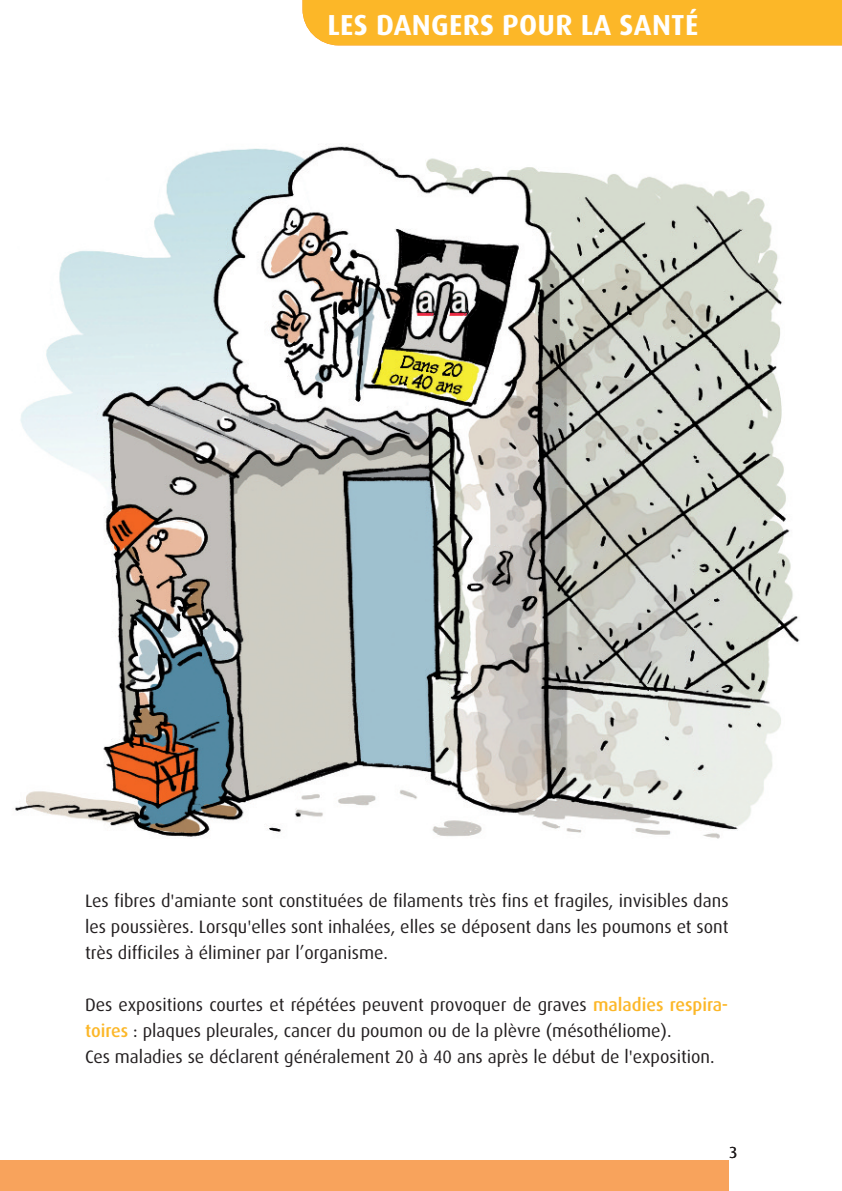
<style>
.page{position:relative;width:842px;height:1191px;background:#fff}
.page>*{position:absolute;margin:0;border:0;box-sizing:border-box;transform-origin:0 0}
.t1{font:700 29px "Dax OT";letter-spacing:.01em;color:#fff}
.t2{font:18px/26px "Dax OT";color:#231f20;text-align:justify}
.t3{font:16px "Dax OT";color:#231f20}
.s1{font-weight:500;color:#fcb728}
</style>
<div class="page">
<div style="left:303px;top:0;width:539px;height:45px;background:#fcb728"></div>
<img style="left:15px;top:144px;width:785px;height:695px">
<div style="left:0;top:1160px;width:729px;height:31px;background:#f8a35c"></div>
<h1 class="t1" style="left:327px;top:15px;width:372px">LES DANGERS POUR LA SANTÉ</h1>
<p class="t2" style="left:85px;top:889px;width:645px">Les fibres d'amiante sont constituées de filaments très fins et fragiles, invisibles dans les poussières. Lorsqu'elles sont inhalées, elles se déposent dans les poumons et sont très difficiles à éliminer par l’organisme.</p>
<p class="t2" style="left:85px;top:993px;width:644px;text-align:left">Des expositions courtes et répétées peuvent provoquer de graves <span class="s1">maladies respira&shy;toires</span> : plaques pleurales, cancer du poumon ou de la plèvre (mésothéliome).<br>Ces maladies se déclarent généralement 20 à 40 ans après le début de l'exposition.</p>
<p class="t3" style="left:729px;top:1146px;width:10px">3</p>
</div>
